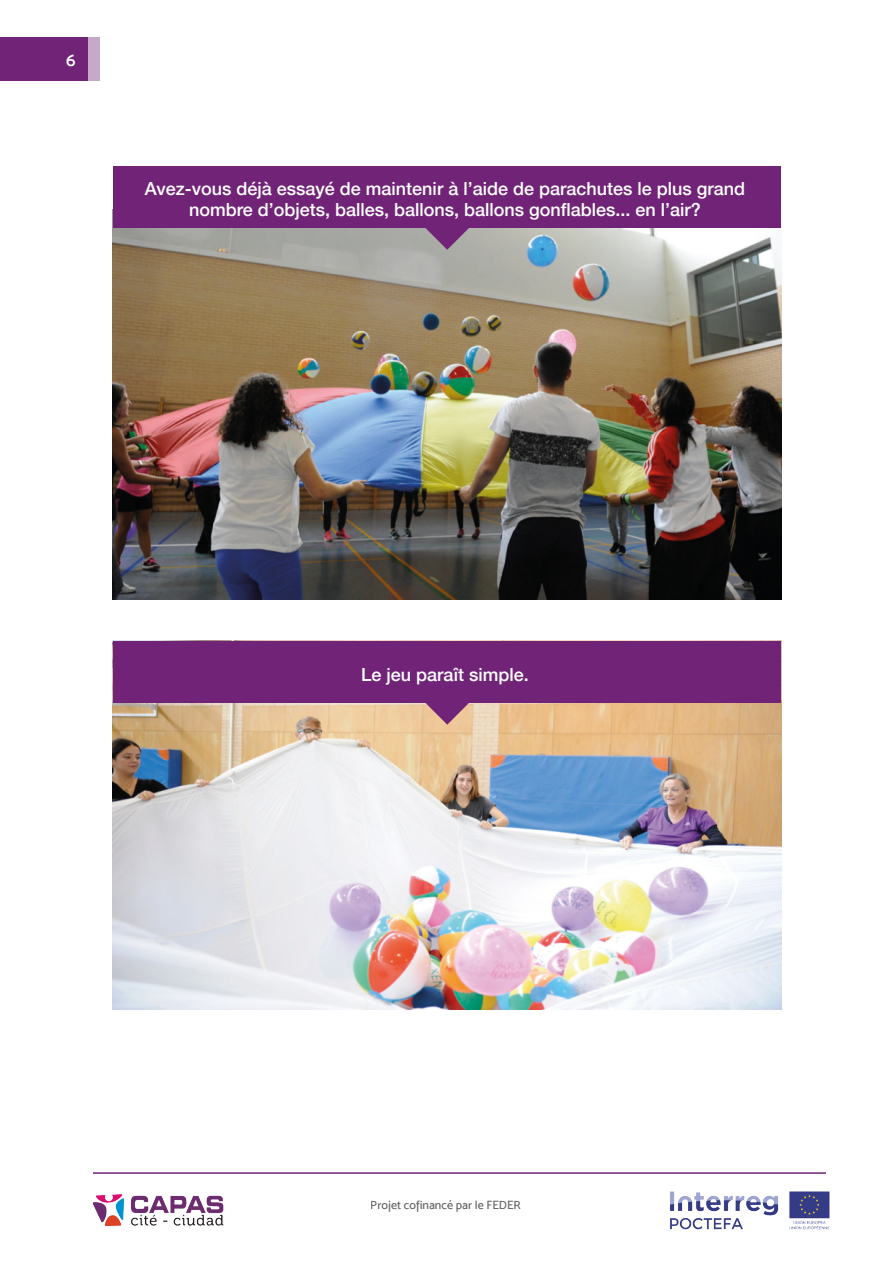
<style>
.page{position:relative;width:893px;height:1263px;background:#fff}
.page>*{position:absolute;margin:0;border:0;box-sizing:border-box;transform-origin:0 0}
.t1{font:500 18px/21.6px "Helvetica Neue";color:#fff;text-align:center}
.t2{font:18px "Mosk Semi Bold 600";color:#fff}
.t3{font:12px "Mosk Medium 500";color:#1d1d1b}
</style>
<div class="page">
<div style="left:0;top:38px;width:99px;height:43px;background:linear-gradient(to bottom,#c6a8c9,#c6a8c9)"></div>
<div style="left:0;top:38px;width:87px;height:43px;background:#712477"></div>
<img style="left:92px;top:1194px;width:132px;height:32px">
<img style="left:670px;top:1191px;width:160px;height:39px">
<hr style="left:93px;top:1172px;width:733px;height:2px;background:#712477">
<img style="left:112px;top:641px;width:669px;height:369px">
<img style="left:112px;top:210px;width:669px;height:389px">
<div style="left:113px;top:641px;width:668px;height:61px;background:#712477"></div>
<svg style="left:424px;top:702px;width:47px;height:23px"></svg>
<div style="left:113px;top:166px;width:668px;height:61px;background:#712477"></div>
<svg style="left:424px;top:227px;width:47px;height:23px"></svg>
<p class="t2" style="left:66px;top:49px;width:11px">6</p>
<p class="t1" style="left:145px;top:176px;width:602px">Avez-vous déjà essayé de maintenir à l’aide de parachutes le plus grand nombre d’objets, balles, ballons, ballons gonflables... en l’air?</p>
<p class="t1" style="left:361px;top:662px;width:169px">Le jeu paraît simple.</p>
<p class="t3" style="left:371px;top:1198px;width:152px">Projet cofinancé par le FEDER</p>
</div>
